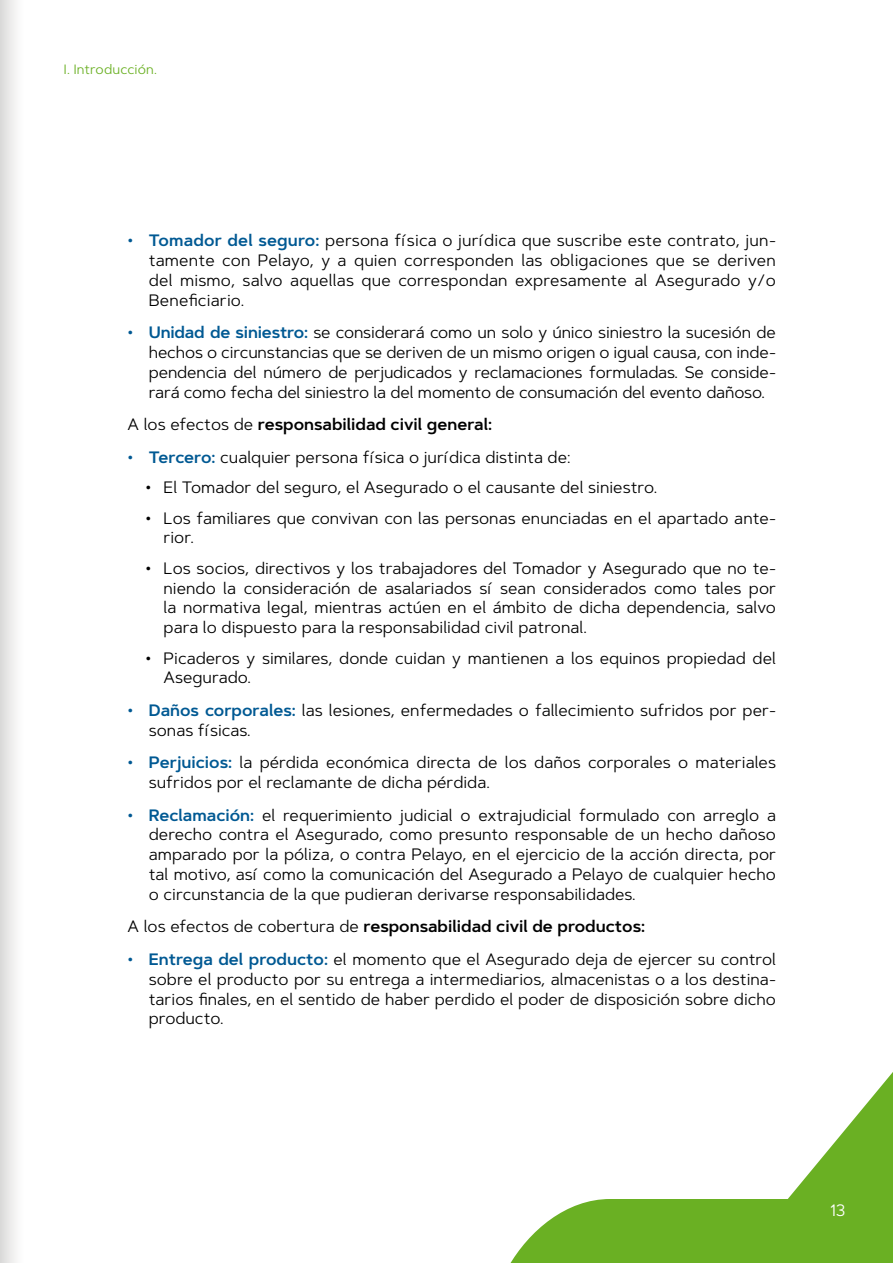
<style>
.page{position:relative;width:893px;height:1263px;background:#fff}
.page>*{position:absolute;margin:0;border:0;box-sizing:border-box;transform-origin:0 0}
.texto_bull2{font:16.5px/19.8px "Artegra Sans";color:#000;text-align:justify}
.Base{font:600 16.5px "Artegra Sans";color:#000}
.t1{font:16.5px "Artegra Sans";color:#fff}
.Encabezado_Interior_der_Maqueta{font:13.5px "Artegra Sans";letter-spacing:.01em;color:#6ab023}
.s1{color:#005993}
.s2{font-weight:600;color:#005993}
.s3{font-weight:400}
</style>
<div class="page">
<svg style="left:510px;top:1072px;width:383px;height:191px"></svg>
<div style="left:0;top:0;width:40px;height:1263px;background:linear-gradient(to right,#e3e2e2,#fff)"></div>
<p class="Encabezado_Interior_der_Maqueta" style="left:64px;top:60px;width:95px">I. Introducción.</p>
<p class="texto_bull2" style="left:149px;top:230px;width:629px;text-indent:-21px"><span class="s1">•</span> <span class="s2">Tomador del seguro:</span> persona física o jurídica que suscribe este contrato, jun&shy;tamente con Pelayo, y a quien corresponden las obligaciones que se deriven del mismo, salvo aquellas que correspondan expresamente al Asegurado y/o Beneficiario.</p>
<p class="texto_bull2" style="left:149px;top:322px;width:629px;text-indent:-21px"><span class="s1">•</span> <span class="s2">Unidad de siniestro:</span> se considerará como un solo y único siniestro la sucesión de hechos o circunstancias que se deriven de un mismo origen o igual causa, con inde&shy;pendencia del número de perjudicados y reclamaciones formuladas. Se conside&shy;rará como fecha del siniestro la del momento de consumación del evento dañoso.</p>
<p class="Base" style="left:128px;top:412px;width:366px"><span class="s3">A los efectos de</span> responsabilidad civil general:</p>
<p class="texto_bull2" style="left:128px;top:447px;width:445px"><span class="s1">•</span> <span class="s2">Tercero:</span> cualquier persona física o jurídica distinta de:</p>
<p class="texto_bull2" style="left:146px;top:477px;width:513px">• El Tomador del seguro, el Asegurado o el causante del siniestro.</p>
<p class="texto_bull2" style="left:164px;top:507px;width:614px;text-indent:-18px">• Los familiares que convivan con las personas enunciadas en el apartado ante&shy;rior.</p>
<p class="texto_bull2" style="left:164px;top:558px;width:614px;text-indent:-18px">• Los socios, directivos y los trabajadores del Tomador y Asegurado que no te&shy;niendo la consideración de asalariados sí sean considerados como tales por la normativa legal, mientras actúen en el ámbito de dicha dependencia, salvo para lo dispuesto para la responsabilidad civil patronal.</p>
<p class="texto_bull2" style="left:164px;top:647px;width:614px;text-indent:-18px">• Picaderos y similares, donde cuidan y mantienen a los equinos propiedad del<br>Asegurado.</p>
<p class="texto_bull2" style="left:149px;top:700px;width:629px;text-indent:-21px"><span class="s1">•</span> <span class="s2">Daños corporales:</span> las lesiones, enfermedades o fallecimiento sufridos por per&shy;sonas físicas.</p>
<p class="texto_bull2" style="left:149px;top:752px;width:629px;text-indent:-21px"><span class="s1">•</span> <span class="s2">Perjuicios:</span> la pérdida económica directa de los daños corporales o materiales sufridos por el reclamante de dicha pérdida.</p>
<p class="texto_bull2" style="left:149px;top:805px;width:629px;text-indent:-21px"><span class="s1">•</span> <span class="s2">Reclamación:</span> el requerimiento judicial o extrajudicial formulado con arreglo a derecho contra el Asegurado, como presunto responsable de un hecho dañoso amparado por la póliza, o contra Pelayo, en el ejercicio de la acción directa, por tal motivo, así como la comunicación del Asegurado a Pelayo de cualquier hecho o circunstancia de la que pudieran derivarse responsabilidades.</p>
<p class="Base" style="left:128px;top:915px;width:519px"><span class="s3">A los efectos de cobertura de</span> responsabilidad civil de productos:</p>
<p class="texto_bull2" style="left:149px;top:949px;width:629px;text-indent:-21px"><span class="s1">•</span> <span class="s2">Entrega del producto:</span> el momento que el Asegurado deja de ejercer su control sobre el producto por su entrega a intermediarios, almacenistas o a los destina&shy;tarios finales, en el sentido de haber perdido el poder de disposición sobre dicho producto.</p>
<p class="t1" style="left:831px;top:1198px;width:16px">13</p>
</div>
